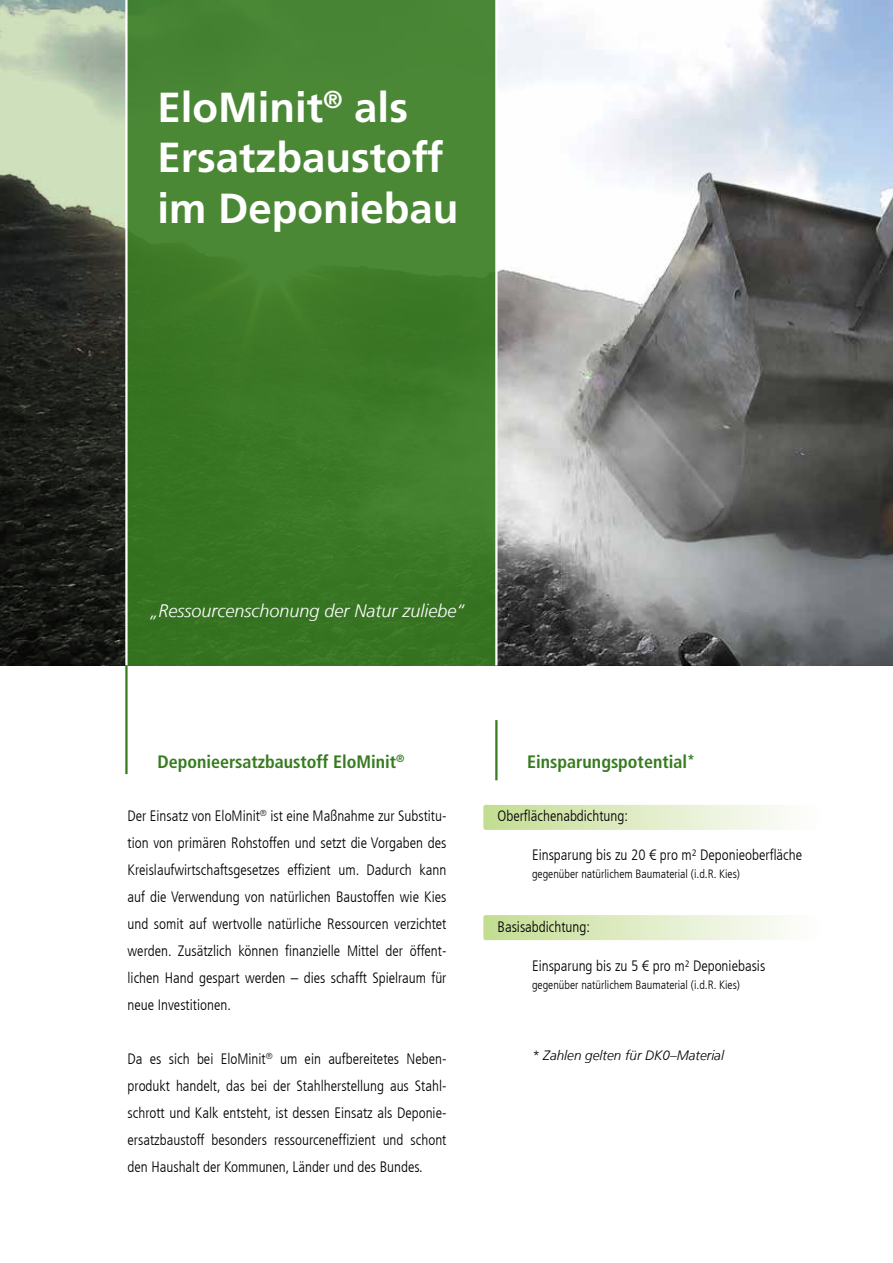
<style>
.page{position:relative;width:893px;height:1263px;background:#fff}
.page>*{position:absolute;margin:0;border:0;box-sizing:border-box;transform-origin:0 0}
.t1{font:700 42px/50.4px "Frutiger LT Com";color:#fff}
.t2{font:700 condensed 18px "Frutiger LT Com";color:#377b20}
.t3{font:italic 300 18px "Frutiger LT Com";color:#fff}
.t4{font:300 condensed 15px/27px "Frutiger LT Com";color:#000;text-align:justify}
.t5{font:italic 300 13.5px "Frutiger LT Com";color:#000}
.t6{font:300 condensed 12px "Frutiger LT Com";color:#000}
</style>
<div class="page">
<svg style="left:483px;top:805px;width:305px;height:25px;background:#dfecc4"></svg>
<svg style="left:483px;top:915px;width:305px;height:25px;background:#dfecc4"></svg>
<img style="left:497px;top:0;width:396px;height:665px">
<svg style="left:0;top:0;width:125px;height:665px;background:#51574b"></svg>
<div style="left:128px;top:0;width:368px;height:665px;background:#407c2a"></div>
<hr style="left:125px;top:665px;width:3px;height:109px;background:#377b20">
<hr style="left:495px;top:720px;width:2px;height:60px;background:#377b20">
<hr style="left:495px;top:0;width:2px;height:665px;background:#fff">
<h1 class="t1" style="left:157px;top:82px;width:303px">EloMinit<sup>®</sup> als<br>Ersatzbaustoff im Deponiebau</h1>
<p class="t3" style="left:150px;top:600px;width:316px">„Ressourcenschonung der Natur zuliebe“</p>
<p class="t2" style="left:157px;top:751px;width:249px">Deponieersatzbaustoff EloMinit<sup>®</sup></p>
<p class="t2" style="left:527px;top:751px;width:169px">Einsparungspotential<sup>*</sup></p>
<p class="t4" style="left:128px;top:803px;width:320px">Der Einsatz von EloMinit<sup>®</sup> ist eine Maßnahme zur Substitu&shy;tion von primären Rohstoffen und setzt die Vorgaben des Kreislaufwirtschaftsgesetzes effizient um. Dadurch kann auf die Verwendung von natürlichen Baustoffen wie Kies und somit auf wertvolle natürliche Ressourcen verzichtet werden. Zusätzlich können finanzielle Mittel der öffent&shy;lichen Hand gespart werden – dies schafft Spielraum für neue Investitionen.</p>
<p class="t4" style="left:128px;top:1046px;width:320px">Da es sich bei EloMinit<sup>®</sup> um ein aufbereitetes Neben&shy;produkt handelt, das bei der Stahlherstellung aus Stahl&shy;schrott und Kalk entsteht, ist dessen Einsatz als Deponie&shy;ersatzbaustoff besonders ressourceneffizient und schont den Haushalt der Kommunen, Länder und des Bundes.</p>
<p class="t4" style="left:497px;top:803px;width:132px">Oberflächenabdichtung:</p>
<p class="t4" style="left:532px;top:842px;width:272px">Einsparung bis zu 20 € pro m² Deponieoberfläche</p>
<p class="t6" style="left:532px;top:867px;width:209px">gegenüber natürlichem Baumaterial (i.d.R. Kies)</p>
<p class="t4" style="left:497px;top:914px;width:94px">Basisabdichtung:</p>
<p class="t4" style="left:532px;top:953px;width:235px">Einsparung bis zu 5 € pro m² Deponiebasis</p>
<p class="t6" style="left:532px;top:978px;width:209px">gegenüber natürlichem Baumaterial (i.d.R. Kies)</p>
<p class="t5" style="left:532px;top:1047px;width:194px">* Zahlen gelten für DK0–Material</p>
</div>
